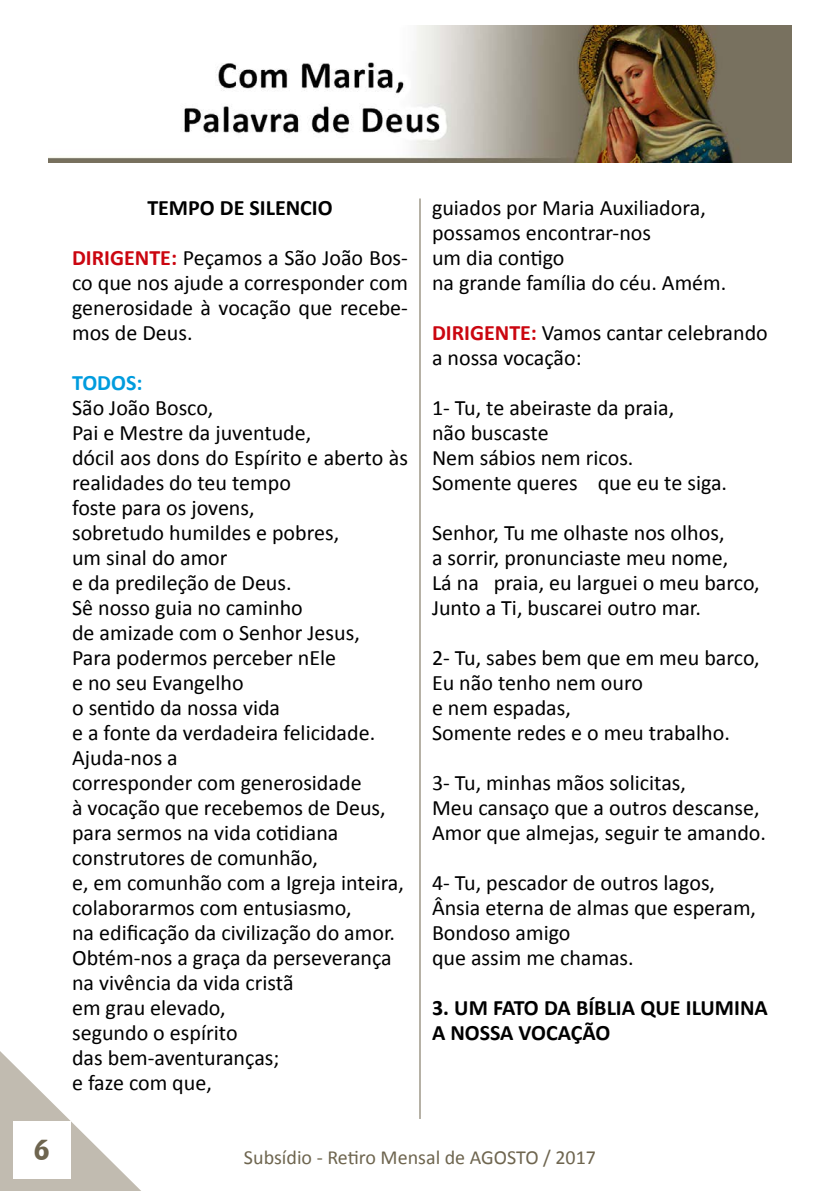
<style>
.page{position:relative;width:840px;height:1191px;background:#fff}
.page>*{position:absolute;margin:0;border:0;box-sizing:border-box;transform-origin:0 0}
.t1{font:24px "Bell Centennial BT Bold Listing";color:#6e654f}
.t2{font:22px/25px "Calibri";color:#000}
.t3{font:700 22px/25px "Calibri";color:#000}
.t4{font:700 22px "Calibri";color:#009cde}
.t5{font:20px "Calibri";color:#6e654f}
.s1{font-weight:700;color:#cb0610}
</style>
<div class="page">
<svg style="left:0;top:1051px;width:141px;height:140px"></svg>
<div style="left:13px;top:1121px;width:58px;height:57px;background:#fff"></div>
<img style="left:48px;top:25px;width:743px;height:137px">
<hr style="left:419px;top:198px;width:1px;height:921px;background:#6e654f">
<p class="t3" style="left:147px;top:195px;width:187px">TEMPO DE SILENCIO</p>
<p class="t2" style="left:72px;top:245px;width:337px;text-align:justify"><span class="s1">DIRIGENTE:</span> Peçamos a São João Bos&shy;co que nos ajude a corresponder com generosidade à vocação que recebe&shy;mos de Deus.</p>
<p class="t4" style="left:72px;top:369px;width:72px">TODOS:</p>
<p class="t2" style="left:72px;top:395px;width:337px">São João Bosco,<br>Pai e Mestre da juventude,<br>dócil aos dons do Espírito e aberto às realidades do teu tempo<br>foste para os jovens,<br>sobretudo humildes e pobres,<br>um sinal do amor<br>e da predileção de Deus.<br>Sê nosso guia no caminho<br>de amizade com o Senhor Jesus,<br>Para podermos perceber nEle<br>e no seu Evangelho<br>o sentido da nossa vida<br>e a fonte da verdadeira felicidade.<br>Ajuda-nos a<br>corresponder com generosidade<br>à vocação que recebemos de Deus, para sermos na vida cotidiana construtores de comunhão,<br>e, em comunhão com a Igreja inteira, colaborarmos com entusiasmo,<br>na edificação da civilização do amor.<br>Obtém-nos a graça da perseverança na vivência da vida cristã<br>em grau elevado,<br>segundo o espírito<br>das bem-aventuranças;<br>e faze com que,</p>
<p class="t2" style="left:432px;top:195px;width:296px">guiados por Maria Auxiliadora, possamos encontrar-nos<br>um dia contigo<br>na grande família do céu. Amém.</p>
<p class="t2" style="left:432px;top:320px;width:337px"><span class="s1">DIRIGENTE:</span> Vamos cantar celebrando a nossa vocação:</p>
<p class="t2" style="left:432px;top:395px;width:296px">1- Tu, te abeiraste da praia,<br>não buscaste<br>Nem sábios nem ricos.<br>Somente queres que eu te siga.</p>
<p class="t2" style="left:432px;top:520px;width:329px">Senhor, Tu me olhaste nos olhos,<br>a sorrir, pronunciaste meu nome,<br>Lá na praia, eu larguei o meu barco,<br>Junto a Ti, buscarei outro mar.</p>
<p class="t2" style="left:432px;top:645px;width:329px">2- Tu, sabes bem que em meu barco,<br>Eu não tenho nem ouro<br>e nem espadas,<br>Somente redes e o meu trabalho.</p>
<p class="t2" style="left:432px;top:770px;width:335px">3- Tu, minhas mãos solicitas,<br>Meu cansaço que a outros descanse,<br>Amor que almejas, seguir te amando.</p>
<p class="t2" style="left:432px;top:870px;width:325px">4- Tu, pescador de outros lagos,<br>Ânsia eterna de almas que esperam,<br>Bondoso amigo<br>que assim me chamas.</p>
<p class="t3" style="left:432px;top:995px;width:337px">3. UM FATO DA BÍBLIA QUE ILUMINA<br>A NOSSA VOCAÇÃO</p>
<p class="t1" style="left:34px;top:1133px;width:18px">6</p>
<p class="t5" style="left:244px;top:1144px;width:353px">Subsídio - Retiro Mensal de AGOSTO / 2017</p>
</div>
